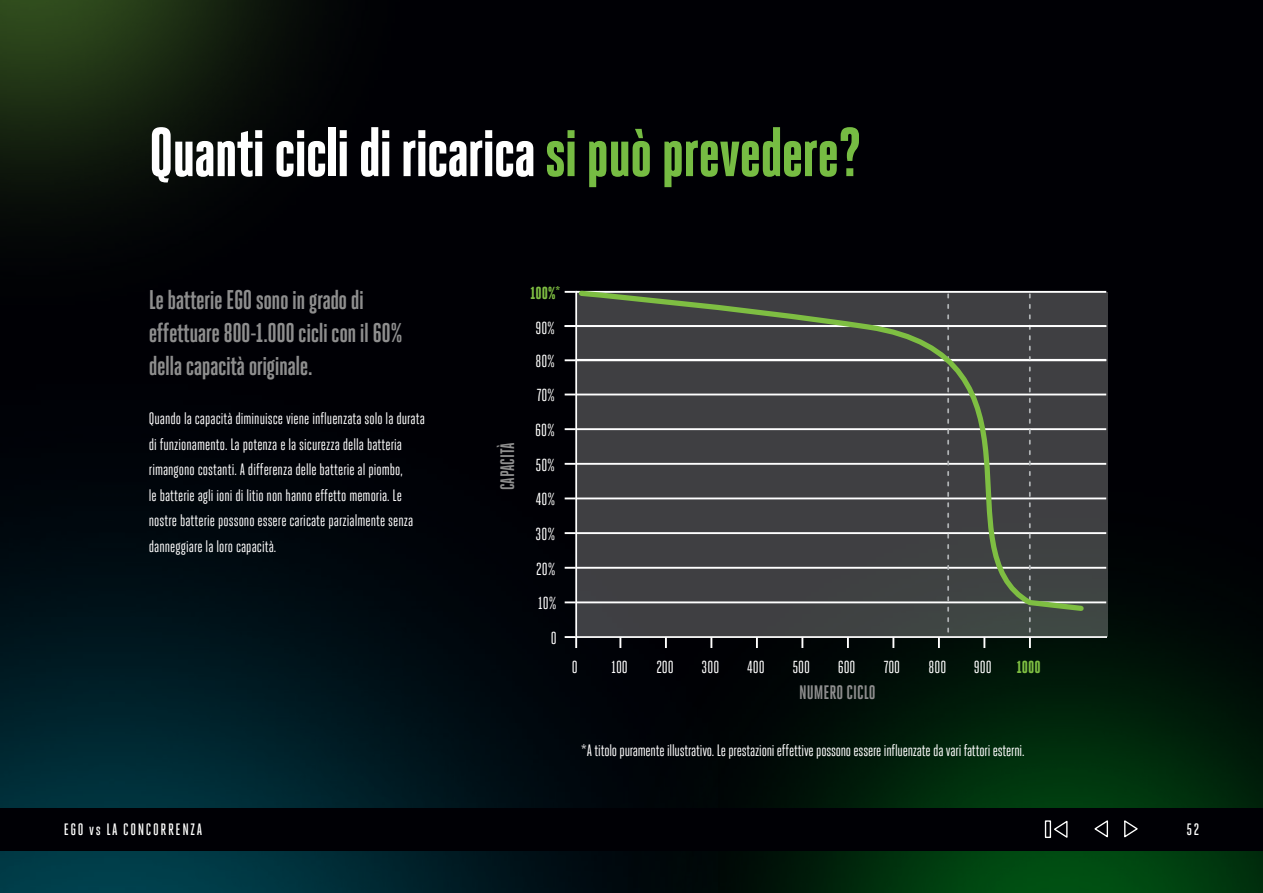
<style>
.page{position:relative;width:1263px;height:893px;background:#000005}
.page>*{position:absolute;margin:0;border:0;box-sizing:border-box;transform-origin:0 0}
.t1{font:800 69px "Heroic Condensed";letter-spacing:-.02em;color:#fff}
.t2{font:700 27px/33px "Heroic Condensed";letter-spacing:-.02em;color:#8e8e8e}
.t3{font:700 19.5px "Heroic Condensed";color:#8e8e8e}
.t4{font:700 19.2px "Heroic Condensed";color:#9d9fa2}
.t5{font:17.4px/34.7px "Heroic Condensed";color:#fff;text-align:right}
.t6{font:800 17.4px "Heroic Condensed";color:#7ebe42}
.t7{font:16.5px/25.5px "Heroic Condensed";color:#fff}
.t8{font:500 16.5px "Heroic Condensed";letter-spacing:.1em;color:#fff}
.s1{color:#76bc43}
</style>
<div class="page">
<img style="left:0;top:0;width:309px;height:223px">
<img style="left:729px;top:614px;width:534px;height:279px">
<img style="left:0;top:359px;width:718px;height:534px">
<svg style="left:565px;top:428px;width:9px;height:2px"></svg>
<svg style="left:565px;top:463px;width:9px;height:2px"></svg>
<svg style="left:565px;top:497px;width:9px;height:2px"></svg>
<svg style="left:565px;top:532px;width:9px;height:2px"></svg>
<svg style="left:565px;top:567px;width:9px;height:2px"></svg>
<svg style="left:565px;top:601px;width:9px;height:2px"></svg>
<svg style="left:565px;top:636px;width:12px;height:12px"></svg>
<svg style="left:619px;top:639px;width:2px;height:9px"></svg>
<svg style="left:665px;top:639px;width:2px;height:9px"></svg>
<svg style="left:710px;top:639px;width:2px;height:9px"></svg>
<svg style="left:756px;top:639px;width:2px;height:9px"></svg>
<svg style="left:801px;top:639px;width:2px;height:9px"></svg>
<svg style="left:847px;top:639px;width:2px;height:9px"></svg>
<svg style="left:938px;top:639px;width:2px;height:9px"></svg>
<svg style="left:565px;top:359px;width:9px;height:2px"></svg>
<svg style="left:565px;top:325px;width:9px;height:2px"></svg>
<svg style="left:565px;top:291px;width:9px;height:2px"></svg>
<svg style="left:574px;top:290px;width:535px;height:349px"></svg>
<svg style="left:1029px;top:614px;width:2px;height:34px"></svg>
<svg style="left:983px;top:637px;width:2px;height:11px"></svg>
<svg style="left:892px;top:637px;width:2px;height:11px"></svg>
<svg style="left:576px;top:290px;width:511px;height:324px"></svg>
<div style="left:0;top:808px;width:1263px;height:42px;background:#000005"></div>
<svg style="left:1094px;top:820px;width:15px;height:18px"></svg>
<svg style="left:1054px;top:820px;width:14px;height:18px"></svg>
<svg style="left:1124px;top:820px;width:14px;height:18px"></svg>
<div style="left:1045px;top:820px;width:6px;height:18px;border:1px solid #fff"></div>
<h1 class="t1" style="left:149px;top:114px;width:714px">Quanti cicli di ricarica <span class="s1">si può prevedere?</span></h1>
<h2 class="t2" style="left:149px;top:284px;width:255px">Le batterie EGO sono in grado di effettuare 800-1.000 cicli con il 60% della capacità originale.</h2>
<p class="t7" style="left:149px;top:406px;width:278px">Quando la capacità diminuisce viene influenzata solo la durata di funzionamento. La potenza e la sicurezza della batteria rimangono costanti. A differenza delle batterie al piombo,<br>le batterie agli ioni di litio non hanno effetto memoria. Le nostre batterie possono essere caricate parzialmente senza danneggiare la loro capacità.</p>
<p class="t4" style="left:503px;top:506px;width:70px;rotate:-90deg">CAPACITY (%)</p>
<p class="t3" style="left:497px;top:490px;width:50px;rotate:-90deg">CAPACITÀ</p>
<p class="t6" style="left:531px;top:284px;width:31px">100%<sup>*</sup></p>
<p class="t5" style="left:535px;top:311px;width:21px">90%</p>
<p class="t5" style="left:535px;top:343px;width:21px">80%</p>
<p class="t5" style="left:535px;top:378px;width:23px">70%<br>60%<br>50%<br>40%<br>30%<br>20%<br>10%<br>0</p>
<p class="t5" style="left:572px;top:650px;width:7px">0</p>
<p class="t5" style="left:611px;top:650px;width:18px">100</p>
<p class="t5" style="left:656px;top:650px;width:19px">200</p>
<p class="t5" style="left:702px;top:650px;width:19px">300</p>
<p class="t5" style="left:747px;top:650px;width:19px">400</p>
<p class="t5" style="left:792px;top:650px;width:19px">500</p>
<p class="t5" style="left:838px;top:650px;width:19px">600</p>
<p class="t5" style="left:884px;top:650px;width:18px">700</p>
<p class="t5" style="left:928px;top:650px;width:19px">800</p>
<p class="t5" style="left:974px;top:650px;width:19px">900</p>
<p class="t6" style="left:1017px;top:657px;width:25px">1000</p>
<p class="t3" style="left:799px;top:682px;width:78px">NUMERO CICLO</p>
<p class="t4" style="left:782px;top:688px;width:78px">CYCLE NUMBER</p>
<p class="t7" style="left:581px;top:738px;width:445px">*A titolo puramente illustrativo. Le prestazioni effettive possono essere influenzate da vari fattori esterni.</p>
<p class="t8" style="left:64px;top:820px;width:140px">EGO vs LA CONCORRENZA</p>
<p class="t8" style="left:1186px;top:820px;width:14px">52</p>
</div>
